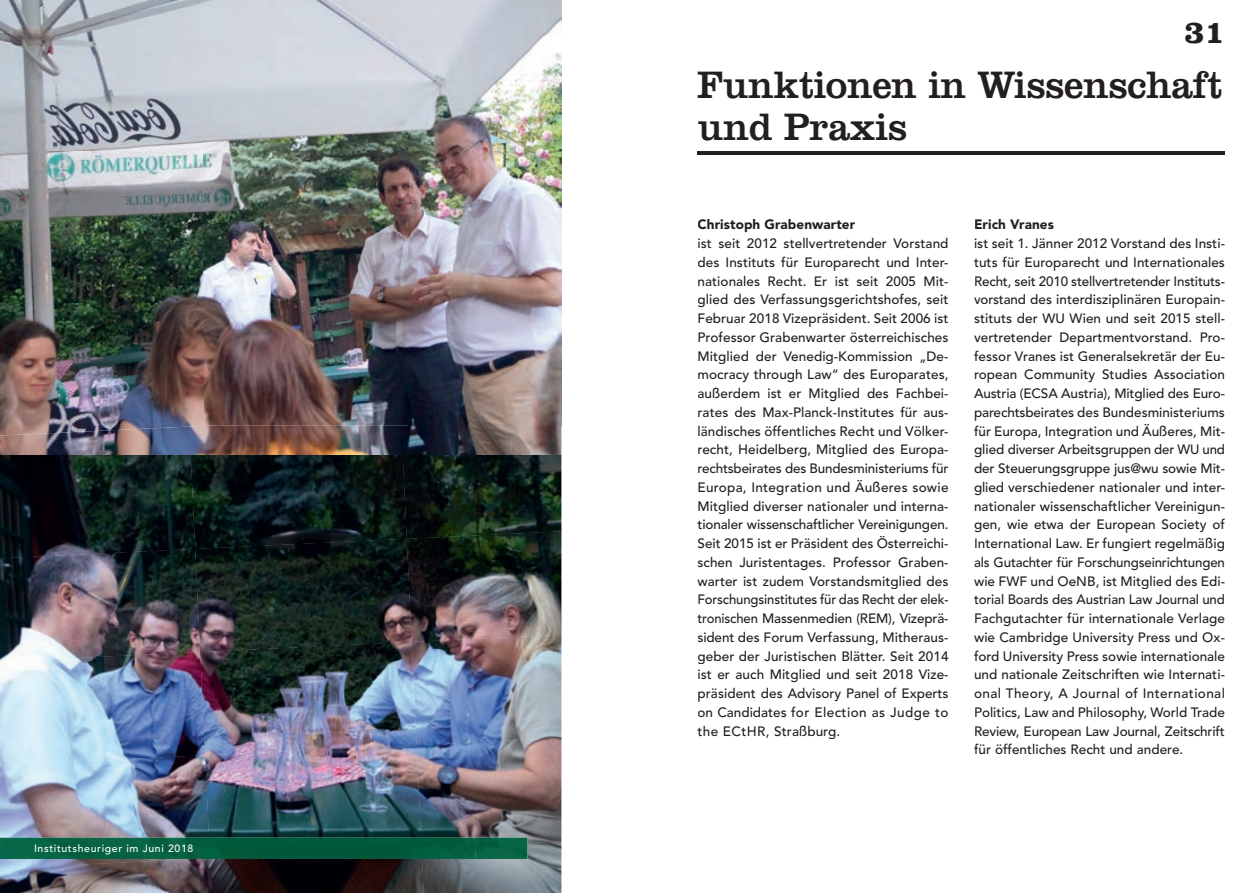
<style>
.page{position:relative;width:1259px;height:893px;background:#fff}
.page>*{position:absolute;margin:0;border:0;box-sizing:border-box;transform-origin:0 0}
.t1{font:39.75px/42.8px "Clarendon";letter-spacing:-.01em;color:#231f20}
.t2{font:700 33px "Clarendon";color:#231f20}
.t3{font:500 13.5px/18.8px "Avenir";letter-spacing:.005em;color:#231f20;text-align:justify}
.t4{font:900 13.5px "Avenir";letter-spacing:.005em;color:#231f20}
.t5{font:500 10.5px "Avenir";letter-spacing:.06em;color:#fff}
</style>
<div class="page">
<hr style="left:697px;top:151px;width:528px;height:4px;background:#231f20">
<img style="left:0;top:455px;width:190px;height:94px">
<img style="left:190px;top:455px;width:212px;height:94px">
<img style="left:402px;top:455px;width:159px;height:84px">
<img style="left:0;top:549px;width:195px;height:103px">
<img style="left:195px;top:539px;width:211px;height:113px">
<img style="left:406px;top:531px;width:155px;height:111px">
<img style="left:0;top:652px;width:200px;height:103px">
<img style="left:200px;top:642px;width:211px;height:113px">
<img style="left:411px;top:634px;width:150px;height:111px">
<img style="left:0;top:755px;width:205px;height:83px">
<img style="left:205px;top:745px;width:211px;height:93px">
<img style="left:416px;top:738px;width:145px;height:103px">
<img style="left:0;top:859px;width:422px;height:34px">
<img style="left:422px;top:841px;width:139px;height:52px">
<img style="left:0;top:838px;width:474px;height:21px">
<img style="left:474px;top:838px;width:53px;height:21px">
<img style="left:0;top:0;width:408px;height:303px">
<img style="left:408px;top:0;width:153px;height:425px">
<img style="left:0;top:303px;width:204px;height:122px">
<img style="left:204px;top:303px;width:204px;height:122px">
<img style="left:0;top:425px;width:510px;height:30px">
<img style="left:510px;top:425px;width:51px;height:30px">
<p class="t5" style="left:34px;top:842px;width:161px">Institutsheuriger im Juni 2018</p>
<h2 class="t2" style="left:1184px;top:12px;width:42px">31</h2>
<h1 class="t1" style="left:697px;top:62px;width:526px">Funktionen in Wissenschaft und Praxis</h1>
<p class="t4" style="left:697px;top:216px;width:159px">Christoph Grabenwarter</p>
<p class="t3" style="left:697px;top:234px;width:252px">ist seit 2012 stellvertretender Vorstand des Instituts für Europarecht und Inter&shy;nationales Recht. Er ist seit 2005 Mit&shy;glied des Verfassungsgerichtshofes, seit Februar 2018 Vizepräsident. Seit 2006 ist Professor Grabenwarter österreichisches Mitglied der Venedig-Kommission „De&shy;mocracy through Law“ des Europarates, außerdem ist er Mitglied des Fachbei&shy;rates des Max-Planck-Institutes für aus&shy;ländisches öffentliches Recht und Völker&shy;recht, Heidelberg, Mitglied des Europa&shy;rechtsbeirates des Bundesministeriums für Europa, Integration und Äußeres sowie Mitglied diverser nationaler und interna&shy;tionaler wissenschaftlicher Vereinigungen.<br>Seit 2015 ist er Präsident des Österreichi&shy;schen Juristentages. Professor Graben&shy;warter ist zudem Vorstandsmitglied des Forschungsinstitutes für das Recht der elek&shy;tronischen Massenmedien (REM), Vizeprä&shy;sident des Forum Verfassung, Mitheraus&shy;geber der Juristischen Blätter. Seit 2014 ist er auch Mitglied und seit 2018 Vize&shy;präsident des Advisory Panel of Experts on Candidates for Election as Judge to the ECtHR, Straßburg.</p>
<p class="t4" style="left:974px;top:216px;width:82px">Erich Vranes</p>
<p class="t3" style="left:974px;top:234px;width:252px">ist seit 1. Jänner 2012 Vorstand des Insti&shy;tuts für Europarecht und Internationales Recht, seit 2010 stellvertretender Instituts&shy;vorstand des interdisziplinären Europain&shy;stituts der WU Wien und seit 2015 stell&shy;vertretender Departmentvorstand. Pro&shy;fessor Vranes ist Generalsekretär der Eu&shy;ropean Community Studies Association Austria (ECSA Austria), Mitglied des Euro&shy;parechtsbeirates des Bundesministeriums für Europa, Integration und Äußeres, Mit&shy;glied diverser Arbeitsgruppen der WU und der Steuerungsgruppe jus@wu sowie Mit&shy;glied verschiedener nationaler und inter&shy;nationaler wissenschaftlicher Vereinigun&shy;gen, wie etwa der European Society of International Law. Er fungiert regelmäßig als Gutachter für Forschungseinrichtungen wie FWF und OeNB, ist Mitglied des Edi&shy;torial Boards des Austrian Law Journal und Fachgutachter für internationale Verlage wie Cambridge University Press und Ox&shy;ford University Press sowie internationale und nationale Zeitschriften wie Internati&shy;onal Theory, A Journal of International Politics, Law and Philosophy, World Trade Review, European Law Journal, Zeitschrift für öffentliches Recht und andere.</p>
</div>
